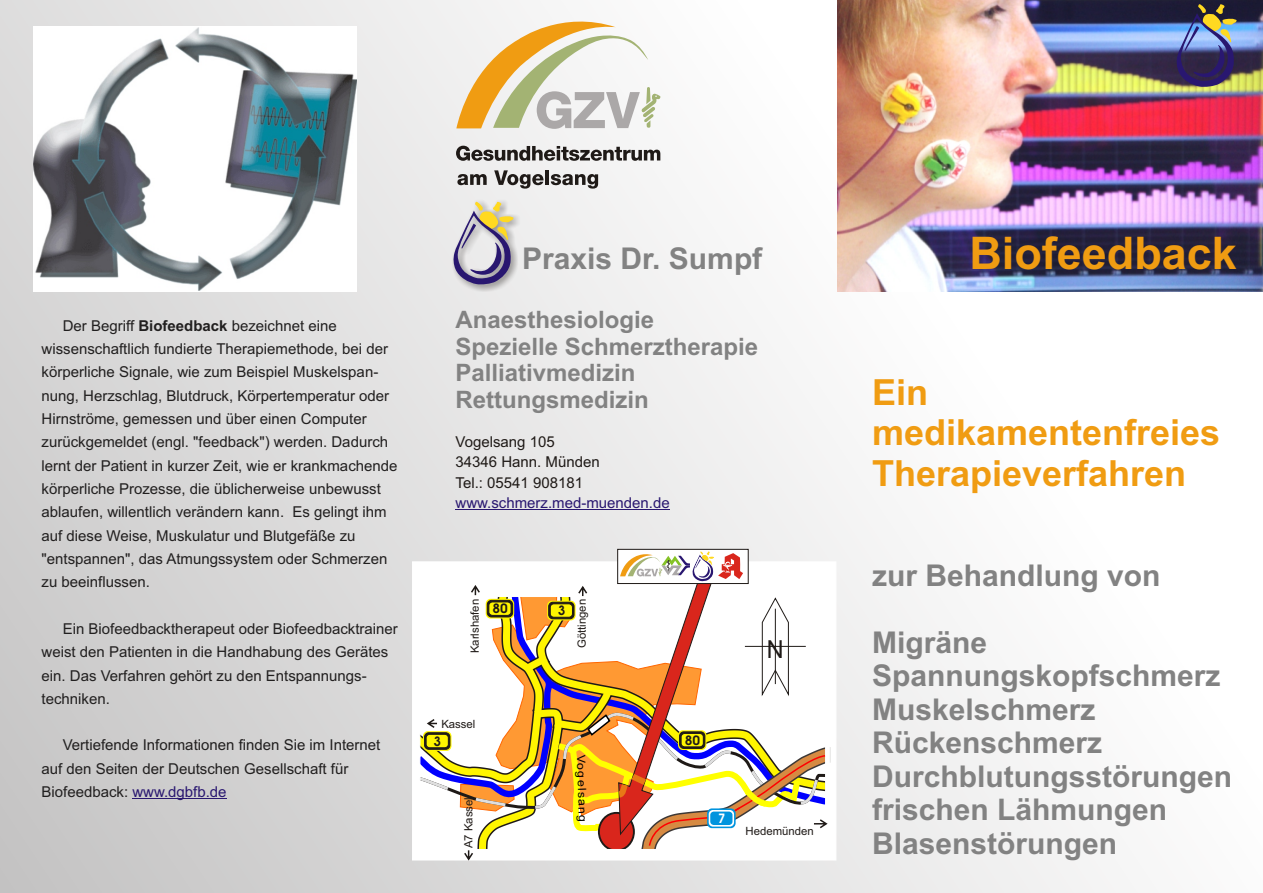
<style>
.page{position:relative;width:1263px;height:893px;background:#fff}
.page>*{position:absolute;margin:0;border:0;box-sizing:border-box;transform-origin:0 0}
.t1{font:700 45px "Arial";color:#f09c12}
.t2{font:700 36px/40.2px "Arial";color:#f09c12}
.t3{font:700 30px/33.5px "Arial";color:#828282}
.t4{font:900 24.75px "Arial";color:#1f1a17;scale:.95 1}
.t5{font:700 24px/26.8px "Arial";color:#828282}
.t6{font:15px/23.2px "Arial";color:#211f1f}
.t7{font:15px/20.5px "Arial";color:#1f1a17}
.t8{font:15px "Arial";color:#291770}
.t9{font:700 13.35px "Avant Garde IT Cby BT";color:#1f1a17}
.t10{font:700 13.35px "Avant Garde IT Cby BT";color:#fff}
.t11{font:900 11.4px "Arial";color:#1f1a17}
.t12{font:900 11.25px "Arial";color:#000;scale:1.1 1}
.s1{font-weight:700}
.s2{color:#291770}
</style>
<div class="page">
<div style="left:0;top:0;width:1263px;height:893px;background:linear-gradient(to right,#d1d0d0,#fff)"></div>
<img style="left:33px;top:27px;width:324px;height:264px">
<svg style="left:456px;top:146px;width:204px;height:15px"></svg>
<svg style="left:457px;top:174px;width:30px;height:11px"></svg>
<svg style="left:494px;top:170px;width:50px;height:19px"></svg>
<hr style="left:545px;top:170px;width:4px;height:15px;background:#1f1a17">
<svg style="left:551px;top:174px;width:47px;height:15px"></svg>
<svg style="left:456px;top:9px;width:205px;height:120px"></svg>
<img style="left:452px;top:200px;width:69px;height:91px">
<svg style="left:453px;top:202px;width:61px;height:83px;background:#b6afb2"></svg>
<img style="left:838px;top:0;width:424px;height:291px">
<hr style="left:132px;top:798px;width:95px;height:1px;background:#291770">
<hr style="left:455px;top:509px;width:215px;height:1px;background:#291770">
<svg style="left:416px;top:549px;width:415px;height:312px"></svg>
<div style="left:1173px;top:4px;width:69px;height:92px;background:#1f1a17;opacity:.59"></div>
<svg style="left:1176px;top:4px;width:61px;height:83px;background:#595a75"></svg>
<p class="t6" style="left:42px;top:315px;width:357px;text-indent:21px">Der Begriff <span class="s1">Biofeedback</span> bezeichnet eine wissenschaftlich fundierte Therapiemethode, bei der körperliche Signale, wie zum Beispiel Muskelspan&shy;nung, Herzschlag, Blutdruck, Körpertemperatur oder Hirnströme, gemessen und über einen Computer zurückgemeldet (engl. "feedback") werden. Dadurch lernt der Patient in kurzer Zeit, wie er krankmachende körperliche Prozesse, die üblicherweise unbewusst ablaufen, willentlich verändern kann. Es gelingt ihm auf diese Weise, Muskulatur und Blutgefäße zu "entspannen", das Atmungssystem oder Schmerzen zu beeinflussen.</p>
<p class="t6" style="left:42px;top:618px;width:358px;text-indent:21px">Ein Biofeedbacktherapeut oder Biofeedbacktrainer weist den Patienten in die Handhabung des Gerätes ein. Das Verfahren gehört zu den Entspannungs&shy;techniken.</p>
<p class="t6" style="left:42px;top:735px;width:340px;text-indent:21px">Vertiefende Informationen finden Sie im Internet auf den Seiten der Deutschen Gesellschaft für<br>Biofeedback: <span class="s2">www.dgbfb.de</span></p>
<h3 class="t3" style="left:522px;top:244px;width:242px">Praxis Dr. Sumpf</h3>
<h3 class="t5" style="left:455px;top:308px;width:304px">Anaesthesiologie<br>Spezielle Schmerztherapie<br>Palliativmedizin<br>Rettungsmedizin</h3>
<p class="t7" style="left:455px;top:432px;width:146px">Vogelsang 105<br>34346 Hann. Münden<br>Tel.: 05541 908181</p>
<p class="t8" style="left:455px;top:497px;width:216px">www.schmerz.med-muenden.de</p>
<p class="t11" style="left:470px;top:653px;width:56px;rotate:-90deg">Karlshafen</p>
<p class="t9" style="left:492px;top:603px;width:17px">80</p>
<p class="t9" style="left:558px;top:605px;width:9px">3</p>
<p class="t11" style="left:577px;top:648px;width:51px;rotate:-90deg">Göttingen</p>
<p class="t11" style="left:441px;top:720px;width:36px">Kassel</p>
<p class="t9" style="left:433px;top:736px;width:9px">3</p>
<p class="t11" style="left:464px;top:848px;width:53px;rotate:-90deg">A7 Kassel</p>
<p class="t12" style="left:585px;top:754px;width:63px;rotate:88deg">Vogelsang</p>
<h3 class="t4" style="left:767px;top:640px;width:19px">N</h3>
<p class="t9" style="left:685px;top:735px;width:17px">80</p>
<p class="t10" style="left:718px;top:813px;width:9px">7</p>
<p class="t11" style="left:746px;top:827px;width:70px">Hedemünden</p>
<h1 class="t1" style="left:969px;top:236px;width:269px">Biofeedback</h1>
<h2 class="t2" style="left:872px;top:376px;width:350px">Ein medikamentenfreies<br>Therapieverfahren</h2>
<h3 class="t3" style="left:872px;top:561px;width:290px">zur Behandlung von</h3>
<h3 class="t3" style="left:872px;top:628px;width:361px">Migräne<br>Spannungskopfschmerz<br>Muskelschmerz<br>Rückenschmerz<br>Durchblutungsstörungen frischen Lähmungen<br>Blasenstörungen</h3>
</div>
